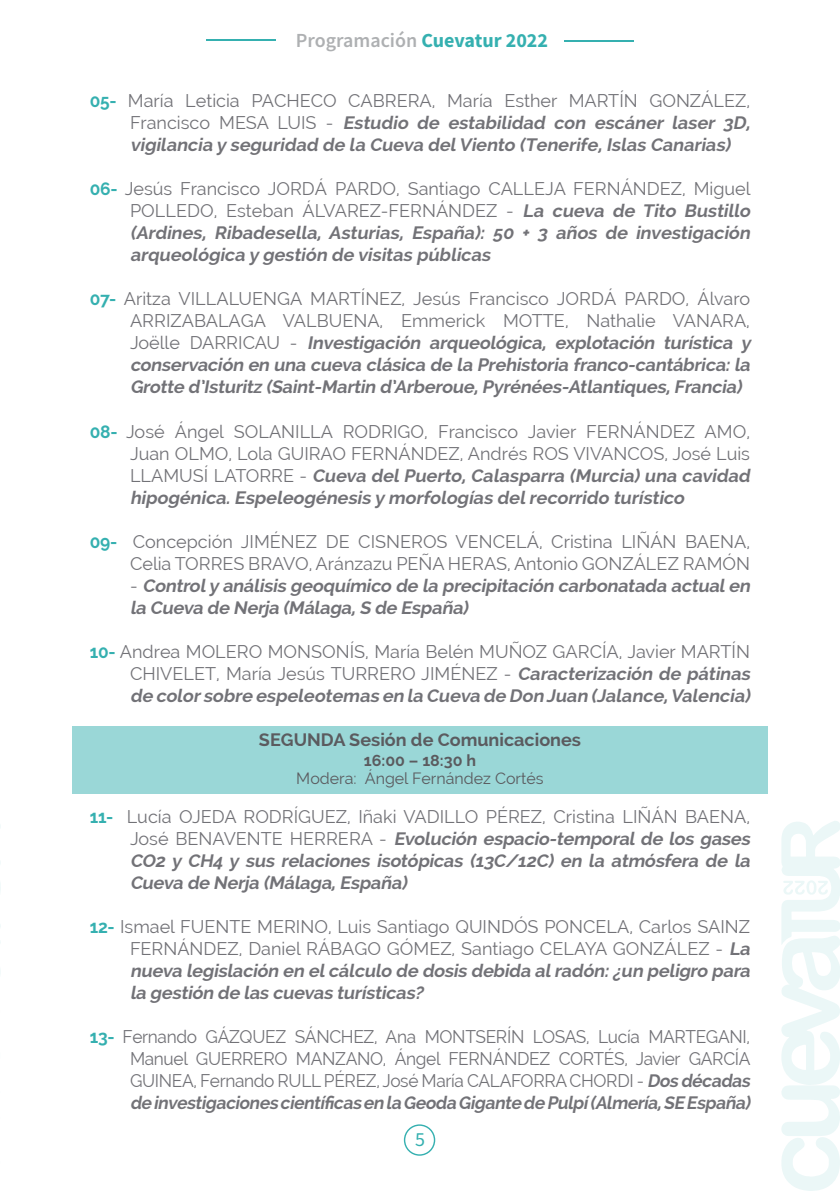
<style>
.page{position:relative;width:840px;height:1191px;background:#fff}
.page>*{position:absolute;margin:0;border:0;box-sizing:border-box;transform-origin:0 0}
.t1{font:600 20px "Source Sans Pro";color:#aeb0b2}
.t2{font:20px "Source Sans Pro";color:#35b0b0}
.t3{font:italic 700 18px/22px "Raleway";color:#727277}
.t4{font:18px/22px "Raleway";color:#727277}
.t5{font:18px/22px "Raleway";letter-spacing:-.02em;color:#727277;scale:.96 1}
.t6{font:700 18px "Raleway";color:#5b5b5f}
.t7{font:16px "Raleway";color:#5b5b5f}
.t8{font:700 16px "Raleway";color:#5b5b5f}
.s1{font-weight:700;color:#35b0b0}
.s2{font-style:normal;color:#35b0b0}
.s3{font-weight:400;font-style:normal}
.s4{font-weight:700;font-style:italic}
</style>
<div class="page">
<hr style="left:206px;top:39px;width:70px;height:2px;background:#35b0b0">
<hr style="left:563px;top:41px;width:70px;height:1px;background:#35b0b0">
<div style="left:403px;top:1124px;width:32px;height:31px;border:1px solid #35b0b0;border-radius:50%"></div>
<svg style="left:0;top:825px;width:1px;height:149px"></svg>
<svg style="left:781px;top:821px;width:58px;height:370px"></svg>
<div style="left:73px;top:726px;width:694px;height:68px;background:#9ad7d7"></div>
<p class="t1" style="left:296px;top:27px;width:253px">Programación <span class="s1">Cuevatur 2022</span></p>
<p class="t3" style="left:130px;top:90px;width:625px;text-indent:-40px"><span class="s2">05-</span> <span class="s3">María Leticia PACHECO CABRERA, María Esther MARTÍN GONZÁLEZ,<br>F r a n c i s c o M E S A L U I S -</span> Estudio de estabilidad con escáner laser 3D, vigilancia y seguridad de la Cueva delViento (Tenerife,Islas Canarias)</p>
<p class="t3" style="left:130px;top:178px;width:625px;text-indent:-40px"><span class="s2">06-</span> <span class="s3">Jesús Francisco JORDÁ PARDO, Santiago CALLEJA FERNÁNDEZ, Miguel POLLEDO, Esteban ÁLVAREZ-FERNÁNDEZ -</span> La cueva de Tito Bustillo (Ardines, Ribadesella, Asturias, España): 50 + 3 años de investigación arqueológica y gestión de visitas públicas</p>
<p class="t3" style="left:130px;top:288px;width:624px;text-indent:-40px"><span class="s2">07-</span> <span class="s3">Aritza VILLALUENGA MARTÍNEZ, Jesús Francisco JORDÁ PARDO, Álvaro ARRIZABALAGA VALBUENA, Emmerick MOTTE, Nathalie VANARA, J o ë l l e D A R R I C A U -</span> Investigación arqueológica, explotación turística y conservación en una cueva clásica de la Prehistoria franco-cantábrica:la Grotte d’Isturitz (Saint-Martin d’Arberoue,Pyrénées-Atlantiques,Francia)</p>
<p class="t4" style="left:130px;top:420px;width:624px;text-indent:-40px"><span class="s1">08-</span> José Ángel SOLANILLA RODRIGO, Francisco Javier FERNÁNDEZ AMO, Juan OLMO, Lola GUIRAO FERNÁNDEZ, Andrés ROS VIVANCOS, José Luis L L A M U S Í L AT O R R E - <span class="s4">Cueva delPuerto, Calasparra (Murcia) una cavidad hipogénica.Espeleogénesis y morfologías delrecorrido turístico</span></p>
<p class="t4" style="left:90px;top:530px;width:661px;text-align:right"><span class="s1">09-</span> Concepción JIMÉNEZ DE CISNEROS VENCELÁ, Cristina LIÑÁN BAENA,<br>Celia TORRES BRAVO, Aránzazu PEÑA HERAS, Antonio GONZÁLEZ RAMÓN</p>
<p class="t3" style="left:130px;top:574px;width:624px"><span class="s3">-</span> Controly análisis geoquímico de la precipitación carbonatada actualen la Cueva de Nerja (Málaga,S de España)</p>
<p class="t4" style="left:130px;top:640px;width:624px;text-indent:-40px"><span class="s1">10-</span> Andrea MOLERO MONSONÍS, María Belén MUÑOZ GARCÍA, Javier MARTÍN<br>CHIVELET, María Jesús TURRERO JIMÉNEZ - <span class="s4">Caracterización de pátinas de colorsobre espeleotemas en la Cueva de Don Juan (Jalance,Valencia)</span></p>
<p class="t6" style="left:259px;top:729px;width:323px">SEGUNDA Sesión de Comunicaciones</p>
<p class="t8" style="left:363px;top:751px;width:114px">16:00 – 18:30 h</p>
<p class="t7" style="left:296px;top:768px;width:249px">Modera: Ángel Fernández Cortés</p>
<p class="t3" style="left:130px;top:805px;width:624px;text-indent:-40px"><span class="s2">11-</span> <span class="s3">Lucía OJEDA RODRÍGUEZ, Iñaki VADILLO PÉREZ, Cristina LIÑÁN BAENA, J o s é B E N AV E N T E H E R R E R A -</span> Evolución espacio-temporal de los gases CO2 y CH4 y sus relaciones isotópicas (13C/12C) en la atmósfera de la Cueva de Nerja (Málaga,España)</p>
<p class="t4" style="left:130px;top:915px;width:625px;text-indent:-40px"><span class="s1">12-</span> Ismael FUENTE MERINO, Luis Santiago QUINDÓS PONCELA, Carlos SAINZ FERNÁNDEZ, Daniel RÁBAGO GÓMEZ, Santiago CELAYA GONZÁLEZ - <span class="s4">La nueva legislación en elcálculo de dosis debida alradón:¿un peligro para la gestión de las cuevas turísticas?</span></p>
<p class="t5" style="left:130px;top:1025px;width:651px;text-indent:-40px"><span class="s1">13-</span> Fernando GÁZQUEZ SÁNCHEZ, Ana MONTSERÍN LOSAS, Lucía MARTEGANI, Manuel GUERRERO MANZANO, Ángel FERNÁNDEZ CORTÉS, Javier GARCÍA GUINEA, Fernando RULL PÉREZ, José María CALAFORRA CHORDI - <span class="s4">Dos décadas deinvestigacionescientíficasenlaGeodaGigantedePulpí(Almería,SEEspaña)</span></p>
<p class="t2" style="left:415px;top:1126px;width:11px">5</p>
</div>
